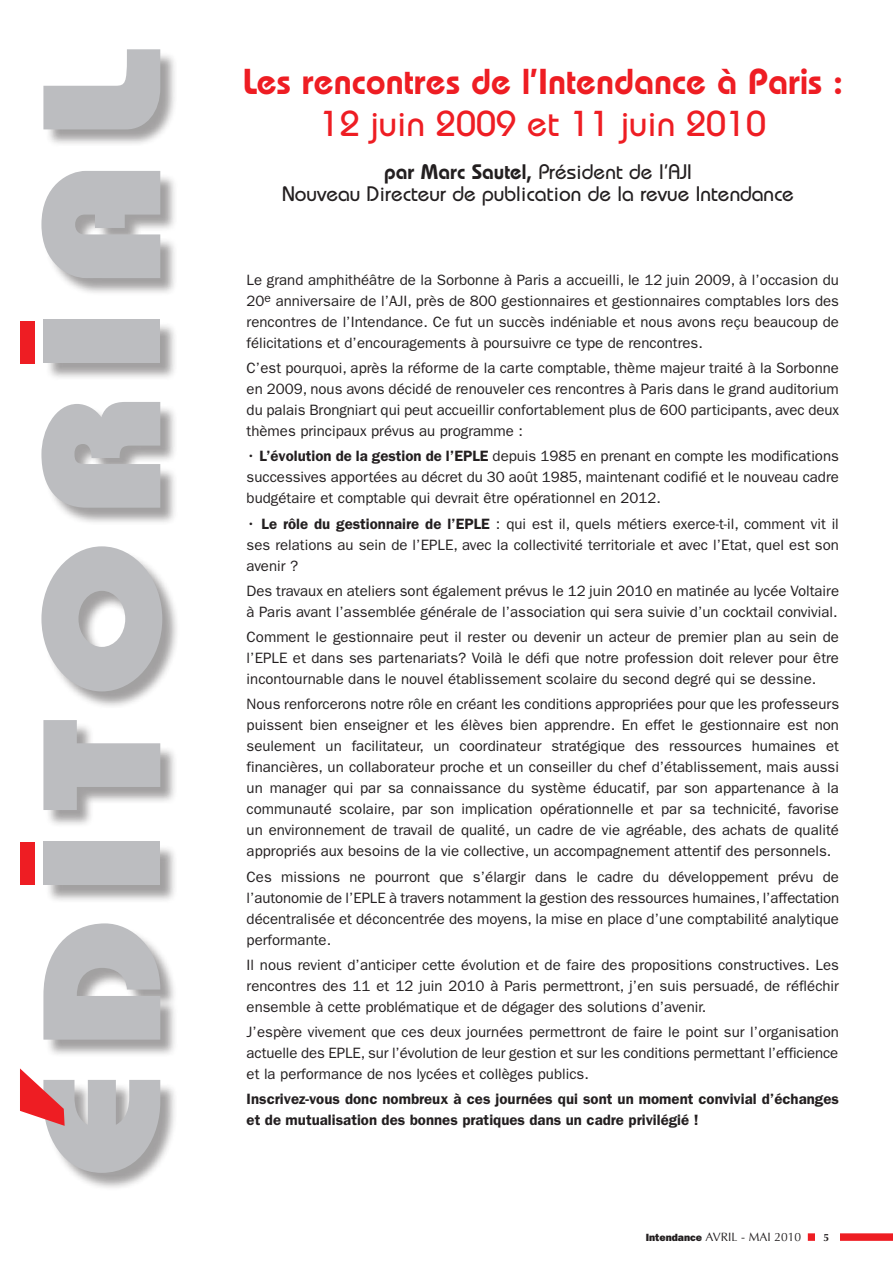
<style>
.page{position:relative;width:893px;height:1263px;background:#fff}
.page>*{position:absolute;margin:0;border:0;box-sizing:border-box;transform-origin:0 0}
.t1{font:800 166.95px "Bauhaus";letter-spacing:.11em;color:#bcbdc0;scale:1.2 1}
.t2{font:600 36px/42px "Bauhaus";color:#ee1d23;text-align:center}
.t3{font:500 21px "Bauhaus";color:#231f20}
.t4{font:15px/21px "Franklin Gothic";color:#231f20;text-align:justify}
.t5{font:600 15px/21px "Franklin Gothic";color:#231f20}
.Normal_e{font:12px "Optima";color:#231f20}
.Normal_e-2{font:700 10.5px "Optima";color:#231f20}
.s1{font-weight:500}
.s2{font-weight:600}
.s3{font-family:"Franklin Gothic";font-weight:800;font-size:10.5px}
</style>
<div class="page">
<div style="left:43px;top:51px;width:137px;height:1140px;background:#231f20;opacity:.42"></div>
<div style="left:20px;top:321px;width:15px;height:42px;background:#ee1d23"></div>
<div style="left:20px;top:842px;width:15px;height:42px;background:#ee1d23"></div>
<svg style="left:20px;top:1068px;width:45px;height:58px"></svg>
<div style="left:808px;top:1233px;width:85px;height:8px;background:#ee1d23"></div>
<div style="left:815px;top:1233px;width:24px;height:8px;background:#fff"></div>
<p class="t1" style="left:3px;top:1180px;width:944px;rotate:-90deg">EDITORIAL</p>
<p class="t2" style="left:243px;top:60px;width:602px">Les rencontres de l’Intendance à Paris :<br><span class="s1">12 juin 2009 et 11 juin 2010</span></p>
<p class="t3" style="left:384px;top:159px;width:309px"><span class="s2">par Marc Sautel,</span> Président de l’AJI</p>
<p class="t3" style="left:282px;top:181px;width:513px">Nouveau Directeur de publication de la revue Intendance</p>
<p class="t4" style="left:247px;top:269px;width:594px">Le grand amphithéâtre de la Sorbonne à Paris a accueilli, le 12 juin 2009, à l’occasion du 20<sup>e</sup> anniversaire de l’AJI, près de 800 gestionnaires et gestionnaires comptables lors des rencontres de l’Intendance. Ce fut un succès indéniable et nous avons reçu beaucoup de félicitations et d’encouragements à poursuivre ce type de rencontres.</p>
<p class="t4" style="left:247px;top:358px;width:594px">C’est pourquoi, après la réforme de la carte comptable, thème majeur traité à la Sorbonne en 2009, nous avons décidé de renouveler ces rencontres à Paris dans le grand auditorium du palais Brongniart qui peut accueillir confortablement plus de 600 participants, avec deux thèmes principaux prévus au programme :</p>
<p class="t4" style="left:247px;top:446px;width:594px">• <span class="s2">L’évolution de la gestion de l’EPLE</span> depuis 1985 en prenant en compte les modifications successives apportées au décret du 30 août 1985, maintenant codifié et le nouveau cadre budgétaire et comptable qui devrait être opérationnel en 2012.</p>
<p class="t4" style="left:247px;top:513px;width:594px">• <span class="s2">Le rôle du gestionnaire de l’EPLE</span> : qui est il, quels métiers exerce-t-il, comment vit il ses relations au sein de l’EPLE, avec la collectivité territoriale et avec l’Etat, quel est son avenir ?</p>
<p class="t4" style="left:247px;top:580px;width:594px">Des travaux en ateliers sont également prévus le 12 juin 2010 en matinée au lycée Voltaire à Paris avant l’assemblée générale de l’association qui sera suivie d’un cocktail convivial.</p>
<p class="t4" style="left:247px;top:627px;width:594px">Comment le gestionnaire peut il rester ou devenir un acteur de premier plan au sein de l’EPLE et dans ses partenariats? Voilà le défi que notre profession doit relever pour être incontournable dans le nouvel établissement scolaire du second degré qui se dessine.</p>
<p class="t4" style="left:247px;top:694px;width:594px">Nous renforcerons notre rôle en créant les conditions appropriées pour que les professeurs puissent bien enseigner et les élèves bien apprendre. En effet le gestionnaire est non seulement un facilitateur, un coordinateur stratégique des ressources humaines et financières, un collaborateur proche et un conseiller du chef d’établissement, mais aussi un manager qui par sa connaissance du système éducatif, par son appartenance à la communauté scolaire, par son implication opérationnelle et par sa technicité, favorise un environnement de travail de qualité, un cadre de vie agréable, des achats de qualité appropriés aux besoins de la vie collective, un accompagnement attentif des personnels.</p>
<p class="t4" style="left:247px;top:866px;width:594px">Ces missions ne pourront que s’élargir dans le cadre du développement prévu de l’autonomie de l’EPLE à travers notamment la gestion des ressources humaines, l’affectation décentralisée et déconcentrée des moyens, la mise en place d’une comptabilité analytique performante.</p>
<p class="t4" style="left:247px;top:954px;width:594px">Il nous revient d’anticiper cette évolution et de faire des propositions constructives. Les rencontres des 11 et 12 juin 2010 à Paris permettront, j’en suis persuadé, de réfléchir ensemble à cette problématique et de dégager des solutions d’avenir.</p>
<p class="t4" style="left:247px;top:1022px;width:594px">J’espère vivement que ces deux journées permettront de faire le point sur l’organisation actuelle des EPLE, sur l’évolution de leur gestion et sur les conditions permettant l’efficience et la performance de nos lycées et collèges publics.</p>
<p class="t5" style="left:247px;top:1089px;width:594px">Inscrivez-vous donc nombreux à ces journées qui sont un moment convivial d’échanges et de mutualisation des bonnes pratiques dans un cadre privilégié !</p>
<p class="Normal_e" style="left:646px;top:1230px;width:157px"><span class="s3">Intendance</span> AVRIL - MAI 2010</p>
<p class="Normal_e-2" style="left:824px;top:1231px;width:7px">5</p>
</div>
